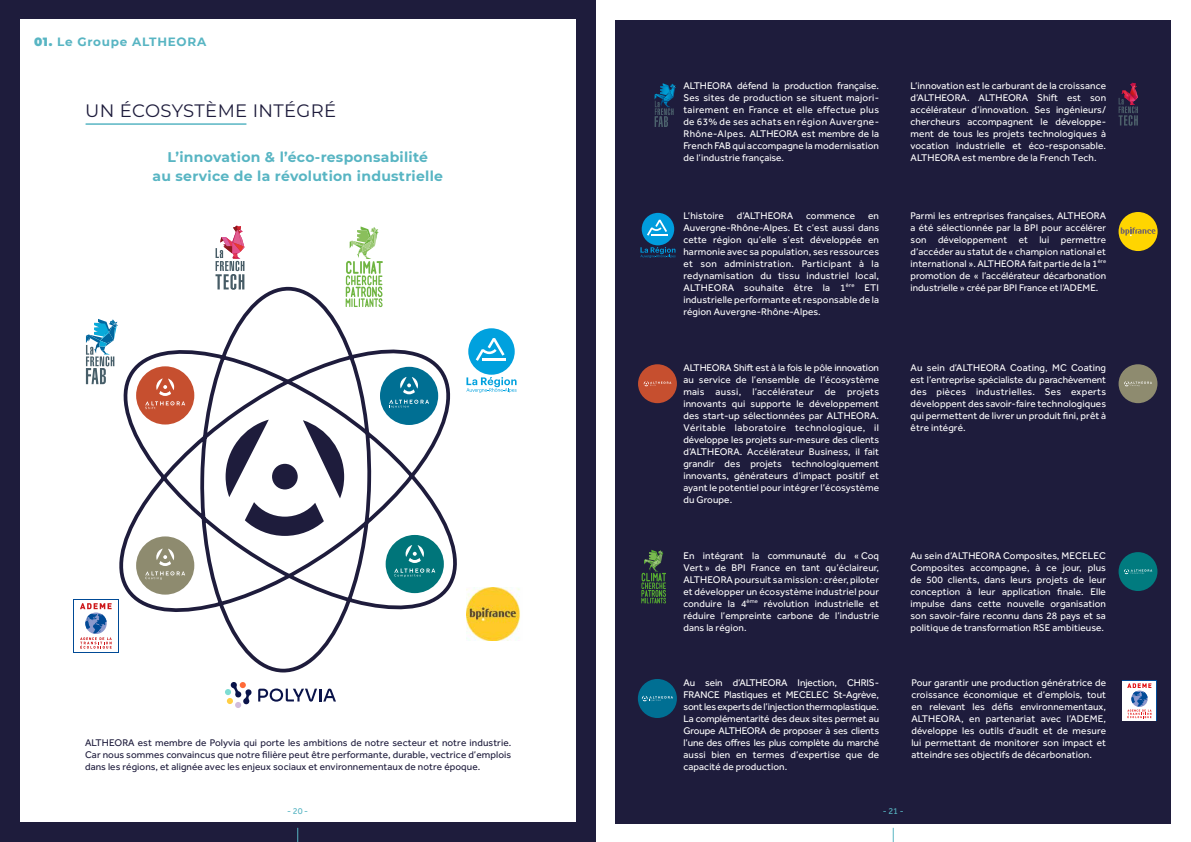
<style>
.page{position:relative;width:1191px;height:842px;background:#fff}
.page>*{position:absolute;margin:0;border:0;box-sizing:border-box;transform-origin:0 0}
.t1{font:100 18px "Montserrat";letter-spacing:.02em;color:#1e1c3c}
.t2{font:700 14px/19px "Montserrat";letter-spacing:.02em;color:#58b5c3;text-align:center}
.t3{font:700 12px "Montserrat";letter-spacing:.06em;color:#58b5c3}
.t4{font:10px/12px "Effra";letter-spacing:.01em;color:#fff;text-align:justify}
.t5{font:10px/12px "Effra";letter-spacing:.01em;color:#1e1c3c;text-align:justify}
.t6{font:9px "Effra";color:#58b5c3}
.s1{font-weight:100}
</style>
<div class="page">
<div style="left:0;top:0;width:595px;height:842px;background:#1e1c3c"></div>
<div style="left:615px;top:20px;width:556px;height:803px;background:#1e1c3c"></div>
<div style="left:20px;top:20px;width:555px;height:802px;background:#fff"></div>
<svg style="left:297px;top:828px;width:1px;height:14px"></svg>
<svg style="left:892px;top:828px;width:1px;height:14px"></svg>
<svg style="left:474px;top:377px;width:42px;height:16px"></svg>
<div style="left:468px;top:328px;width:47px;height:47px;background:#00a1de;border-radius:50%"></div>
<hr style="left:482px;top:358px;width:24px;height:3px;background:#fff">
<svg style="left:476px;top:338px;width:28px;height:23px"></svg>
<svg style="left:215px;top:225px;width:29px;height:61px"></svg>
<svg style="left:86px;top:322px;width:11px;height:62px"></svg>
<div style="left:73px;top:599px;width:46px;height:54px;background:#004a96"></div>
<div style="left:74px;top:600px;width:44px;height:52px;background:#fff"></div>
<svg style="left:80px;top:603px;width:17px;height:46px"></svg>
<img style="left:474px;top:588px;width:46px;height:52px">
<svg style="left:97px;top:286px;width:377px;height:387px"></svg>
<svg style="left:346px;top:226px;width:37px;height:81px"></svg>
<div style="left:638px;top:679px;width:39px;height:39px;background:#006f93;border-radius:50%"></div>
<div style="left:1118px;top:552px;width:39px;height:39px;background:#017b7f;border-radius:50%"></div>
<svg style="left:1124px;top:569px;width:28px;height:5px"></svg>
<div style="left:1118px;top:364px;width:39px;height:39px;background:#8e8b6f;border-radius:50%"></div>
<svg style="left:1124px;top:381px;width:28px;height:5px"></svg>
<svg style="left:1122px;top:680px;width:34px;height:41px"></svg>
<div style="left:1122px;top:681px;width:34px;height:39px;background:#fff"></div>
<svg style="left:1127px;top:680px;width:30px;height:38px"></svg>
<div style="left:1118px;top:212px;width:39px;height:39px;background:#ffd500;border-radius:50%"></div>
<svg style="left:1120px;top:227px;width:35px;height:9px"></svg>
<div style="left:638px;top:364px;width:39px;height:39px;background:#c64f2f;border-radius:50%"></div>
<svg style="left:644px;top:381px;width:27px;height:5px"></svg>
<svg style="left:640px;top:247px;width:35px;height:11px"></svg>
<div style="left:641px;top:213px;width:33px;height:32px;background:#009cdd;border-radius:50%"></div>
<svg style="left:647px;top:220px;width:21px;height:16px"></svg>
<svg style="left:641px;top:550px;width:25px;height:54px"></svg>
<svg style="left:1118px;top:83px;width:20px;height:43px"></svg>
<svg style="left:654px;top:83px;width:22px;height:44px"></svg>
<div style="left:136px;top:536px;width:58px;height:59px;background:#8e8b6f;border-radius:50%"></div>
<svg style="left:145px;top:548px;width:40px;height:32px"></svg>
<div style="left:386px;top:535px;width:58px;height:58px;background:#00757a;border-radius:50%"></div>
<svg style="left:383px;top:545px;width:52px;height:32px"></svg>
<div style="left:136px;top:366px;width:58px;height:58px;background:#c64f2f;border-radius:50%"></div>
<svg style="left:145px;top:378px;width:40px;height:31px"></svg>
<div style="left:380px;top:367px;width:58px;height:58px;background:#006f93;border-radius:50%"></div>
<svg style="left:400px;top:377px;width:18px;height:17px"></svg>
<svg style="left:389px;top:400px;width:40px;height:8px"></svg>
<svg style="left:642px;top:696px;width:31px;height:5px"></svg>
<svg style="left:258px;top:688px;width:78px;height:14px"></svg>
<svg style="left:225px;top:682px;width:27px;height:26px"></svg>
<hr style="left:86px;top:123px;width:160px;height:2px;background:#58b5c3">
<p class="t3" style="left:34px;top:33px;width:174px"><span class="s1">01.</span> Le Groupe ALTHEORA</p>
<h1 class="t1" style="left:85px;top:98px;width:253px">UN ÉCOSYSTÈME INTÉGRÉ</h1>
<h2 class="t2" style="left:152px;top:147px;width:292px">L’innovation &amp; l’éco-responsabilité<br>au service de la révolution industrielle</h2>
<p class="t5" style="left:85px;top:736px;width:428px">ALTHEORA est membre de Polyvia qui porte les ambitions de notre secteur et notre industrie.<br>Car nous sommes convaincus que notre filière peut être performante, durable, vectrice d’emplois dans les régions, et alignée avec les enjeux sociaux et environnementaux de notre époque.</p>
<p class="t4" style="left:683px;top:80px;width:197px">ALTHEORA défend la production française.<br>Ses sites de production se situent majori&shy;tairement en France et elle effectue plus de 63% de ses achats en région Auvergne-Rhône-Alpes. ALTHEORA est membre de la French FAB qui accompagne la modernisation de l’industrie française.</p>
<p class="t4" style="left:910px;top:80px;width:197px">L’innovation est le carburant de la croissance d’ALTHEORA. ALTHEORA Shift est son accélérateur d’innovation. Ses ingénieurs/ chercheurs accompagnent le développe&shy;ment de tous les projets technologiques à vocation industrielle et éco-responsable.<br>ALTHEORA est membre de la French Tech.</p>
<p class="t4" style="left:683px;top:209px;width:42px">L’histoire</p>
<p class="t4" style="left:737px;top:209px;width:58px">d’ALTHEORA</p>
<p class="t4" style="left:806px;top:209px;width:51px">commence</p>
<p class="t4" style="left:683px;top:209px;width:197px;text-indent:185px">en Auvergne-Rhône-Alpes. Et c’est aussi dans cette région qu’elle s’est développée en harmonie avec sa population, ses ressources et son administration. Participant à la redynamisation du tissu industriel local, ALTHEORA souhaite être la 1<sup>ère</sup> ETI industrielle performante et responsable de la région Auvergne-Rhône-Alpes.</p>
<p class="t4" style="left:910px;top:209px;width:197px">Parmi les entreprises françaises, ALTHEORA a été sélectionnée par la BPI pour accélérer son développement et lui permettre d’accéder au statut de « champion national et international ». ALTHEORA fait partie de la 1<sup>ère </sup>promotion de « l’accélérateur décarbonation industrielle » créé par BPI France et l’ADEME.</p>
<p class="t4" style="left:683px;top:361px;width:197px">ALTHEORA Shift est à la fois le pôle innovation au service de l’ensemble de l’écosystème mais aussi, l’accélérateur de projets innovants qui supporte le développement des start-up sélectionnées par ALTHEORA.<br>Véritable laboratoire technologique, il développe les projets sur-mesure des clients d’ALTHEORA. Accélérateur Business, il fait grandir des projets technologiquement innovants, générateurs d’impact positif et ayant le potentiel pour intégrer l’écosystème du Groupe.</p>
<p class="t4" style="left:910px;top:361px;width:197px">Au sein d’ALTHEORA Coating, MC Coating est l’entreprise spécialiste du parachèvement des pièces industrielles. Ses experts développent des savoir-faire technologiques qui permettent de livrer un produit fini, prêt à être intégré.</p>
<p class="t4" style="left:683px;top:549px;width:197px">En intégrant la communauté du « Coq Vert » de BPI France en tant qu’éclaireur, ALTHEORA poursuit sa mission : créer, piloter et développer un écosystème industriel pour conduire la 4<sup>ème</sup> révolution industrielle et réduire l’empreinte carbone de l’industrie dans la région.</p>
<p class="t4" style="left:683px;top:676px;width:197px">Au sein d’ALTHEORA Injection, CHRIS-FRANCE Plastiques et MECELEC St-Agrève, sont les experts de l’injection thermoplastique.<br>La complémentarité des deux sites permet au Groupe ALTHEORA de proposer à ses clients l’une des offres les plus complète du marché aussi bien en termes d’expertise que de capacité de production.</p>
<p class="t4" style="left:910px;top:549px;width:197px">Au sein d’ALTHEORA Composites, MECELEC Composites accompagne, à ce jour, plus de 500 clients, dans leurs projets de leur conception à leur application finale. Elle impulse dans cette nouvelle organisation son savoir-faire reconnu dans 28 pays et sa politique de transformation RSE ambitieuse.</p>
<p class="t4" style="left:911px;top:676px;width:196px">Pour garantir une production génératrice de croissance économique et d’emplois, tout en relevant les défis environnementaux, ALTHEORA, en partenariat avec l’ADEME, développe les outils d’audit et de mesure lui permettant de monitorer son impact et atteindre ses objectifs de décarbonation.</p>
<p class="t6" style="left:287px;top:806px;width:22px">- 20 -</p>
<p class="t6" style="left:882px;top:806px;width:22px">- 21 -</p>
</div>
